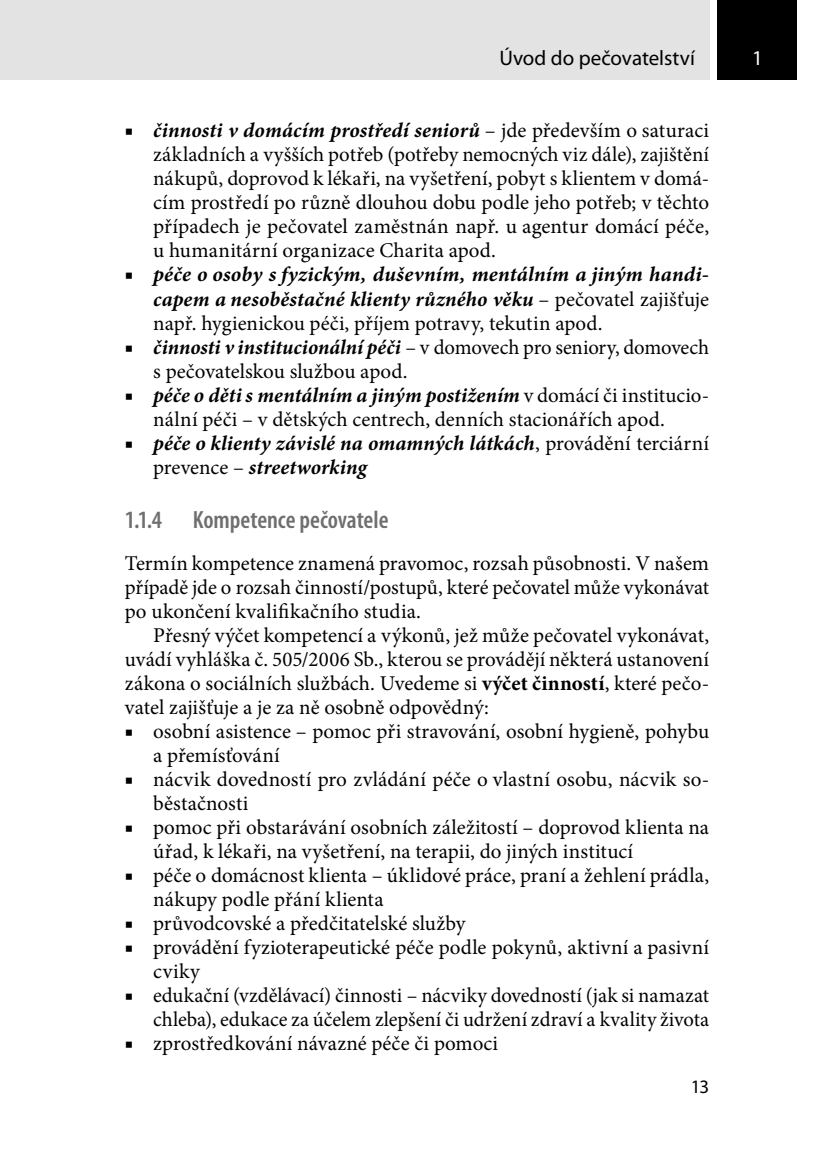
<style>
.page{position:relative;width:817px;height:1174px;background:#fff}
.page>*{position:absolute;margin:0;border:0;box-sizing:border-box;transform-origin:0 0}
._3_3_3{font:600 condensed 25px "Myriad Pro";letter-spacing:-.005em;color:#706f6f}
.text{font:21px/24px "Minion Pro";letter-spacing:.005em;color:#000}
.t1{font:italic 700 21px/24px "Minion Pro";letter-spacing:.01em;color:#000;text-align:justify}
.text_1__odstavec{font:21px/24px "Minion Pro";letter-spacing:.005em;color:#000;text-align:justify}
.t2{font:21px "Myriad Pro";color:#000}
.t3{font:21px "Myriad Pro";color:#fff}
.t4{font:19px "Myriad Pro";color:#000}
.s1{font-weight:700;font-style:italic}
.s2{font-weight:400;font-style:normal}
.s3{font-weight:700}
</style>
<div class="page">
<div style="left:717px;top:0;width:80px;height:79px;background:#000"></div>
<div style="left:0;top:0;width:709px;height:79px;background:#e3e3e3"></div>
<p class="t2" style="left:499px;top:45px;width:197px">Úvod do pečovatelství</p>
<p class="text" style="left:153px;top:119px;width:557px;text-align:justify;text-indent:-28px">■ <span class="s1">činnosti v domácím prostředí seniorů</span> – jde především o saturaci základních a vyšších potřeb (potřeby nemocných viz dále), zajištění nákupů, doprovod k lékaři, na vyšetření, pobyt s klientem v domá&shy;cím prostředí po různě dlouhou dobu podle jeho potřeb; v těchto případech je pečovatel zaměstnán např. u agentur domácí péče, u humanitární organizace Charita apod.</p>
<p class="t1" style="left:153px;top:262px;width:557px;text-indent:-28px"><span class="s2">■</span> péče o osoby s fyzickým, duševním, mentálním a jiným handi&shy;capem a nesoběstačné klienty různého věku <span class="s2">– pečovatel zajišťuje např. hygienickou péči, příjem potravy, tekutin apod.</span></p>
<p class="text" style="left:153px;top:335px;width:557px;text-indent:-28px">■ <span class="s1">činnosti v institucionální péči</span> – v domovech pro seniory, domovech s pečovatelskou službou apod.</p>
<p class="text" style="left:125px;top:383px;width:581px;text-align:center">■ <span class="s1">péče o děti s mentálním a jiným postižením</span> v domácí či institucio-- nální péči – v dětských centrech, denních stacionářích apod.</p>
<p class="t1" style="left:153px;top:430px;width:557px;text-indent:-28px"><span class="s2">■</span> péče o klienty závislé na omamných látkách<span class="s2">, provádění terciární prevence –</span> streetworking</p>
<p class="_3_3_3" style="left:125px;top:504px;width:265px">1.1.4 Kompetence pečovatele</p>
<p class="text_1__odstavec" style="left:125px;top:551px;width:585px">Termín kompetence znamená pravomoc, rozsah působnosti. V našem případě jde o rozsah činností/postupů, které pečovatel může vykonávat po ukončení kvalifikačního studia.</p>
<p class="text" style="left:125px;top:623px;width:585px;text-align:justify;text-indent:28px">Přesný výčet kompetencí a výkonů, jež může pečovatel vykonávat, uvádí vyhláška č. 505/2006 Sb., kterou se provádějí některá ustanovení zákona o sociálních službách. Uvedeme si <span class="s3">výčet činností</span>, které pečo&shy;vatel zajišťuje a je za ně osobně odpovědný:</p>
<p class="text" style="left:153px;top:719px;width:557px;text-indent:-28px">■ osobní asistence – pomoc při stravování, osobní hygieně, pohybu a přemísťování</p>
<p class="text" style="left:153px;top:767px;width:557px;text-indent:-28px">■ nácvik dovedností pro zvládání péče o vlastní osobu, nácvik so&shy;běstačnosti</p>
<p class="text" style="left:153px;top:815px;width:557px;text-indent:-28px">■ pomoc při obstarávání osobních záležitostí – doprovod klienta na úřad, k lékaři, na vyšetření, na terapii, do jiných institucí</p>
<p class="text" style="left:153px;top:863px;width:557px;text-indent:-28px">■ péče o domácnost klienta – úklidové práce, praní a žehlení prádla, nákupy podle přání klienta</p>
<p class="text" style="left:125px;top:911px;width:342px">■ průvodcovské a předčitatelské služby</p>
<p class="text" style="left:153px;top:935px;width:557px;text-indent:-28px">■ provádění fyzioterapeutické péče podle pokynů, aktivní a pasivní cviky</p>
<p class="text" style="left:125px;top:983px;width:585px;text-align:right">■ edukační (vzdělávací) činnosti – nácviky dovedností (jak si namazat chleba), edukace za účelem zlepšení či udržení zdraví a kvality života</p>
<p class="text" style="left:125px;top:1031px;width:375px">■ zprostředkování návazné péče či pomoci</p>
<p class="t4" style="left:690px;top:1074px;width:20px">13</p>
<p class="t3" style="left:751px;top:45px;width:12px">1</p>
</div>
